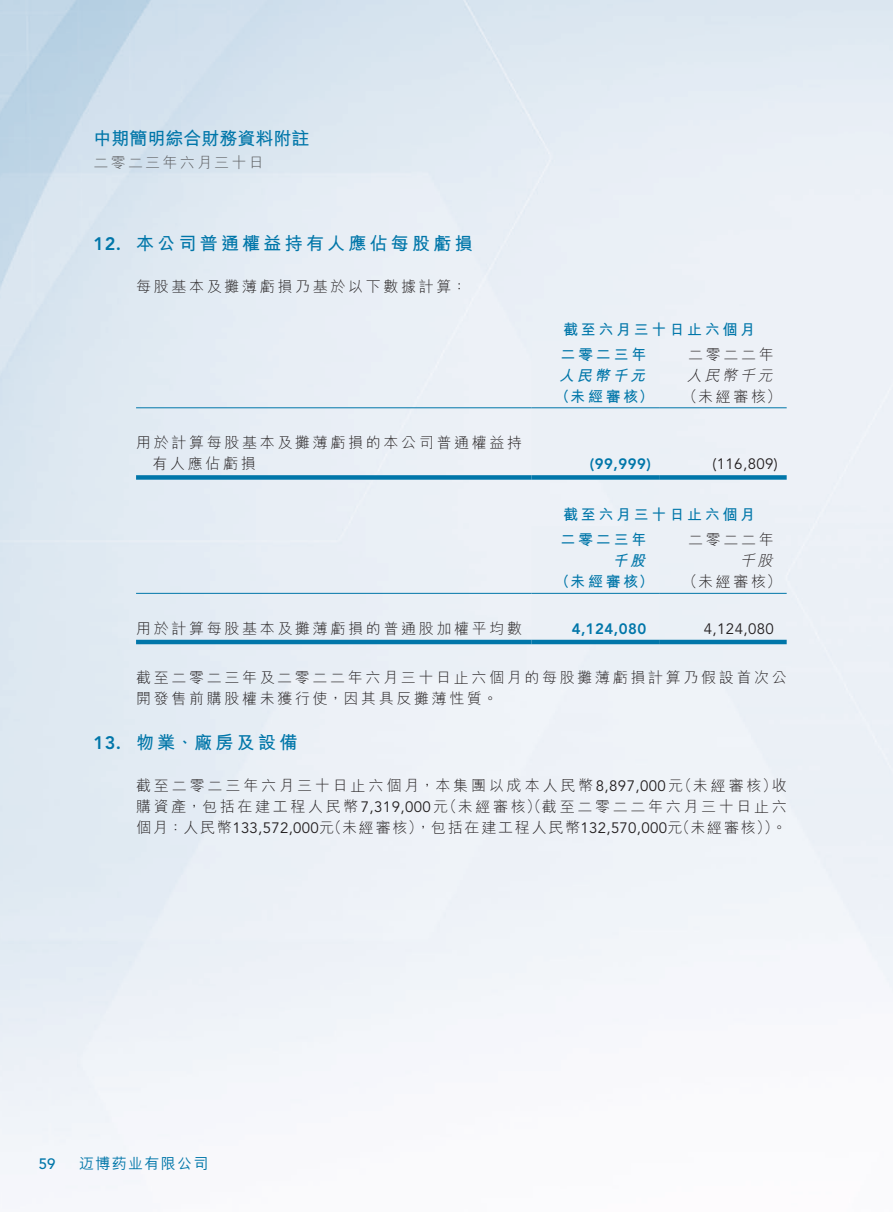
<style>
.page{position:relative;width:893px;height:1212px;background:#fff}
.page>*{position:absolute;margin:0;border:0;box-sizing:border-box;transform-origin:0 0}
._01_Heading_1{font:700 18px "M Hei HK";letter-spacing:.18em;color:#0076a9}
._01_Heading_1-2{font:700 18px "M Hei HK";color:#0076a9}
._01_Heading_1-3{font:800 18px "Avenir LT Std";color:#0076a9}
._00_Body_text{font:300 15px/21px "M Hei HK";letter-spacing:.18em;color:#231f20}
._00_Body_text-2{font:300 15px/21px "M Hei HK";letter-spacing:.12em;color:#231f20}
._50_Table_Body{font:300 15px "M Hei HK";letter-spacing:.18em;color:#231f20}
._50_Table_Body-2{font:700 15px "M Hei HK";letter-spacing:.18em;color:#0076a9}
._50_Table_Body-3{font:15px "Avenir LT Std";letter-spacing:.03em;color:#231f20}
._50_Table_Body-4{font:800 15px "Avenir LT Std";letter-spacing:.03em;color:#0076a9}
.t1{font:300 15px "M Hei HK";letter-spacing:.15em;color:#57585a}
.t2{font:500 15px "M Hei HKS";letter-spacing:.09em;color:#0076a9}
._50_Table_Body-5{font:italic 300 15px "M Hei HK";color:#231f20}
._50_Table_Body-6{font:italic 700 15px "M Hei HK";color:#0076a9}
.t3{font:500 15px "Avenir LT Std";color:#0076a9}
.s1{font-family:"Avenir LT Std";font-weight:400}
</style>
<div class="page">
<div style="left:531px;top:341px;width:128px;height:134px;background:#ebf0f6"></div>
<hr style="left:136px;top:407px;width:395px;height:1px;background:#0076a9">
<hr style="left:531px;top:407px;width:128px;height:1px;background:#0076a9">
<hr style="left:659px;top:407px;width:128px;height:1px;background:#0076a9">
<div style="left:136px;top:475px;width:395px;height:5px;background:#0076a9"></div>
<div style="left:531px;top:475px;width:128px;height:5px;background:#0076a9"></div>
<div style="left:659px;top:475px;width:128px;height:5px;background:#0076a9"></div>
<div style="left:531px;top:526px;width:128px;height:114px;background:#ebf0f6"></div>
<hr style="left:136px;top:593px;width:395px;height:1px;background:#0076a9">
<hr style="left:531px;top:593px;width:128px;height:1px;background:#0076a9">
<hr style="left:659px;top:593px;width:128px;height:1px;background:#0076a9">
<hr style="left:136px;top:640px;width:395px;height:4px;background:#0076a9">
<hr style="left:531px;top:640px;width:128px;height:4px;background:#0076a9">
<hr style="left:659px;top:640px;width:128px;height:4px;background:#0076a9">
<p class="_01_Heading_1-2" style="left:94px;top:125px;width:217px">中期簡明綜合財務資料附註</p>
<p class="t1" style="left:94px;top:155px;width:172px">二零二三年六月三十日</p>
<p class="_01_Heading_1-3" style="left:94px;top:233px;width:29px">12.</p>
<p class="_01_Heading_1-3" style="left:94px;top:732px;width:29px">13.</p>
<p class="_01_Heading_1" style="left:136px;top:230px;width:338px">本公司普通權益持有人應佔每股虧損</p>
<p class="_00_Body_text" style="left:136px;top:276px;width:332px">每股基本及攤薄虧損乃基於以下數據計算：</p>
<p class="_50_Table_Body" style="left:136px;top:435px;width:388px">用於計算每股基本及攤薄虧損的本公司普通權益持</p>
<p class="_50_Table_Body" style="left:152px;top:456px;width:105px">有人應佔虧損</p>
<p class="_50_Table_Body-2" style="left:563px;top:318px;width:194px">截至六月三十日止六個月</p>
<p class="_50_Table_Body" style="left:688px;top:347px;width:87px">二零二二年</p>
<p class="_50_Table_Body-2" style="left:561px;top:343px;width:87px">二零二三年</p>
<p class="_50_Table_Body-6" style="left:559px;top:364px;width:92px">人民幣千元</p>
<p class="_50_Table_Body-5" style="left:687px;top:368px;width:91px">人民幣千元</p>
<p class="_50_Table_Body-2" style="left:555px;top:385px;width:100px">（未經審核）</p>
<p class="_50_Table_Body" style="left:683px;top:389px;width:100px">（未經審核(</p>
<p class="_50_Table_Body-4" style="left:590px;top:455px;width:62px">)99,999(</p>
<p class="_50_Table_Body-3" style="left:712px;top:455px;width:67px">)116,809(</p>
<p class="_50_Table_Body-2" style="left:563px;top:504px;width:194px">截至六月三十日止六個月</p>
<p class="_50_Table_Body" style="left:688px;top:532px;width:87px">二零二二年</p>
<p class="_50_Table_Body-2" style="left:561px;top:529px;width:87px">二零二三年</p>
<p class="_50_Table_Body-6" style="left:612px;top:550px;width:39px">千股</p>
<p class="_50_Table_Body-2" style="left:555px;top:571px;width:100px">（未經審核）</p>
<p class="_50_Table_Body-5" style="left:740px;top:553px;width:38px">千股</p>
<p class="_50_Table_Body" style="left:683px;top:574px;width:100px">（未經審核(</p>
<p class="_50_Table_Body" style="left:136px;top:621px;width:388px">用於計算每股基本及攤薄虧損的普通股加權平均數</p>
<p class="_00_Body_text" style="left:136px;top:666px;width:652px">截至二零二三年及二零二二年六月三十日止六個月的每股攤薄虧損計算乃假設首次公開發售前購股權未獲行使，因其具反攤薄性質。</p>
<p class="_01_Heading_1" style="left:136px;top:729px;width:163px">物業、廠房及設備</p>
<p class="_50_Table_Body-4" style="left:572px;top:620px;width:76px">4,124,080</p>
<p class="_50_Table_Body-3" style="left:704px;top:620px;width:72px">4,124,080</p>
<p class="_00_Body_text" style="left:677px;top:775px;width:101px">（未經審核）</p>
<p class="_00_Body_text" style="left:442px;top:775px;width:346px;text-indent:-306px">截至二零二三年六月三十日止六個月，本集團以成本人民幣<span class="s1">8,897,000</span>元<br>（未經審核）（截至二零二二年六月三十日止六</p>
<p class="_00_Body_text" style="left:772px;top:775px;width:16px">收</p>
<p class="_00_Body_text-2" style="left:136px;top:796px;width:652px">購資產，包括在建工程人民幣<span class="s1">7,319,000</span>元<br>個月：人民幣<span class="s1">133,572,000</span> （元未經審核，）包括在建工程人民幣<span class="s1">132,570,000</span> （元未經審核 。((</p>
<p class="t3" style="left:39px;top:1155px;width:18px">59</p>
<p class="t2" style="left:79px;top:1153px;width:131px">邁博藥業有限公司</p>
</div>
